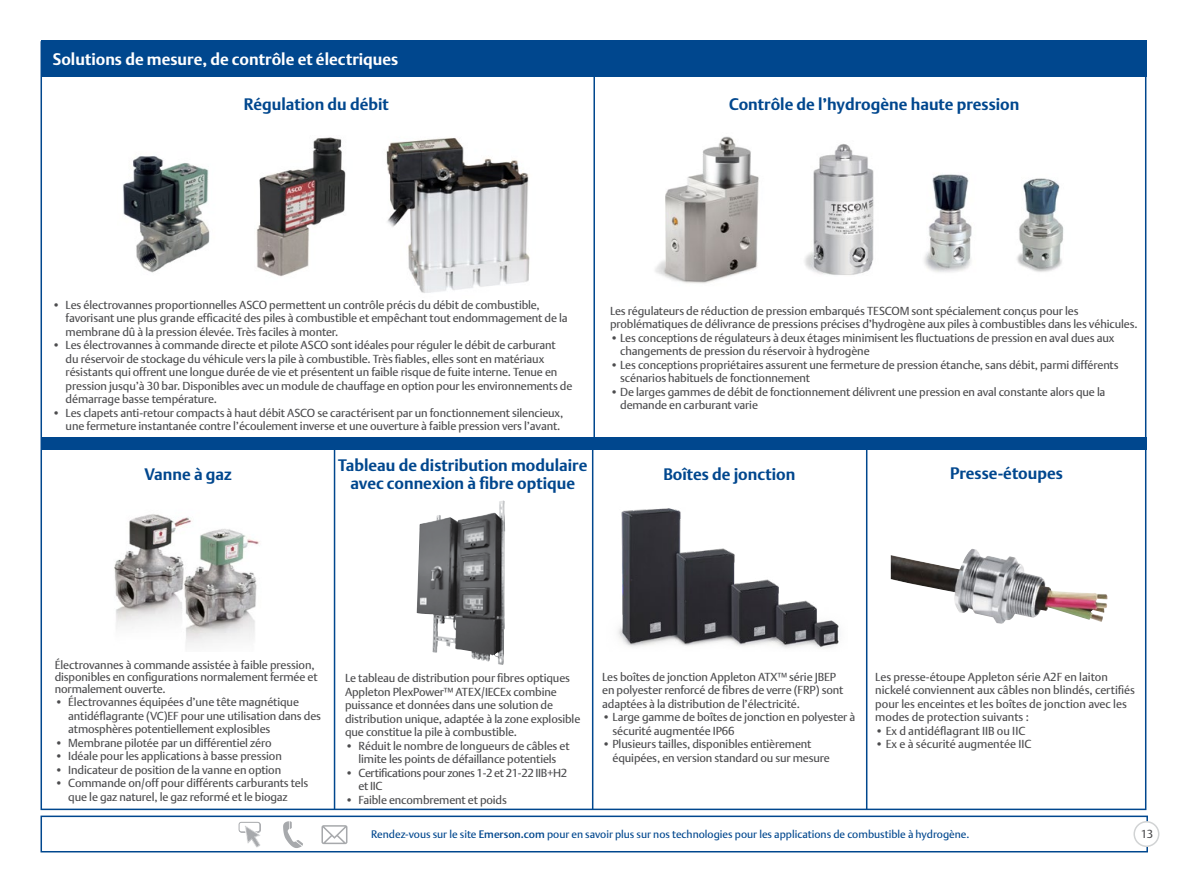
<style>
.page{position:relative;width:1187px;height:893px;background:#fff}
.page>*{position:absolute;margin:0;border:0;box-sizing:border-box;transform-origin:0 0}
.t1{font:700 16.2px/17.5px "DTL Argo T";color:#00478e;text-align:center}
.t2{font:700 16.2px "DTL Argo T";color:#fff}
.t3{font:11.55px/13.5px "DTL Argo T";letter-spacing:-.01em;color:#4c4c4e}
.t4{font:11.55px/13.5px "DTL Argo T";letter-spacing:-.03em;color:#4c4c4e}
.CTA_contact_line_blu{font:10.8px "DTL Argo T";color:#00478e}
.s1{font-weight:500}
</style>
<div class="page">
<img style="left:386px;top:138px;width:144px;height:155px">
<img style="left:655px;top:136px;width:104px;height:148px">
<div style="left:40px;top:816px;width:1107px;height:36px;border:2px solid #00478e"></div>
<img style="left:123px;top:156px;width:87px;height:117px">
<img style="left:256px;top:137px;width:90px;height:140px">
<img style="left:804px;top:144px;width:70px;height:131px">
<img style="left:924px;top:174px;width:48px;height:98px">
<img style="left:1017px;top:178px;width:47px;height:94px">
<div style="left:40px;top:41px;width:1106px;height:36px;background:#00478e"></div>
<div style="left:40px;top:437px;width:1106px;height:13px;background:#00478e"></div>
<hr style="left:593px;top:41px;width:2px;height:402px;background:#00478e">
<hr style="left:334px;top:448px;width:1px;height:362px;background:#00478e">
<hr style="left:592px;top:448px;width:1px;height:362px;background:#00478e">
<hr style="left:865px;top:448px;width:2px;height:362px;background:#00478e">
<img style="left:114px;top:514px;width:146px;height:133px">
<img style="left:416px;top:500px;width:89px;height:165px">
<img style="left:618px;top:508px;width:221px;height:141px">
<img style="left:890px;top:549px;width:218px;height:75px">
<div style="left:1134px;top:822px;width:24px;height:24px;background:#fff;border-radius:50%"></div>
<div style="left:1133px;top:821px;width:26px;height:26px;border:2px solid #d1d3d4;border-radius:50%"></div>
<svg style="left:283px;top:821px;width:20px;height:27px"></svg>
<svg style="left:321px;top:825px;width:26px;height:19px"></svg>
<svg style="left:238px;top:822px;width:23px;height:26px"></svg>
<p class="t2" style="left:53px;top:50px;width:347px">Solutions de mesure, de contrôle et électriques</p>
<p class="t1" style="left:244px;top:95px;width:146px">Régulation du débit</p>
<p class="t1" style="left:729px;top:95px;width:292px">Contrôle de l’hydrogène haute pression</p>
<p class="t3" style="left:66px;top:298px;width:503px;text-indent:-14px">• Les électrovannes proportionnelles ASCO permettent un contrôle précis du débit de combustible, favorisant une plus grande efficacité des piles à combustible et empêchant tout endommagement de la membrane dû à la pression élevée. Très faciles à monter.</p>
<p class="t3" style="left:66px;top:338px;width:508px;text-indent:-14px">• Les électrovannes à commande directe et pilote ASCO sont idéales pour réguler le débit de carburant<br>du réservoir de stockage du véhicule vers la pile à combustible. Très fiables, elles sont en matériaux résistants qui offrent une longue durée de vie et présentent un faible risque de fuite interne. Tenue en pression jusqu’à 30 bar. Disponibles avec un module de chauffage en option pour les environnements de démarrage basse température.</p>
<p class="t3" style="left:52px;top:406px;width:512px;text-align:right">• Les clapets anti-retour compacts à haut débit ASCO se caractérisent par un fonctionnement silencieux, une fermeture instantanée contre l’écoulement inverse et une ouverture à faible pression vers l’avant.</p>
<p class="t1" style="left:144px;top:465px;width:89px">Vanne à gaz</p>
<p class="t1" style="left:338px;top:456px;width:251px">Tableau de distribution modulaire avec connexion à fibre optique</p>
<p class="t3" style="left:610px;top:304px;width:529px">Les régulateurs de réduction de pression embarqués TESCOM sont spécialement conçus pour les problématiques de délivrance de pressions précises d’hydrogène aux piles à combustibles dans les véhicules.</p>
<p class="t3" style="left:620px;top:331px;width:495px;text-indent:-10px">• Les conceptions de régulateurs à deux étages minimisent les fluctuations de pression en aval dues aux changements de pression du réservoir à hydrogène</p>
<p class="t3" style="left:620px;top:358px;width:500px;text-indent:-10px">• Les conceptions propriétaires assurent une fermeture de pression étanche, sans débit, parmi différents scénarios habituels de fonctionnement</p>
<p class="t3" style="left:620px;top:385px;width:486px;text-indent:-10px">• De larges gammes de débit de fonctionnement délivrent une pression en aval constante alors que la demande en carburant varie</p>
<p class="t1" style="left:663px;top:465px;width:133px">Boîtes de jonction</p>
<p class="t1" style="left:950px;top:464px;width:114px">Presse-étoupes</p>
<p class="t3" style="left:55px;top:658px;width:264px;line-height:12px">Électrovannes à commande assistée à faible pression, disponibles en configurations normalement fermée et normalement ouverte.</p>
<p class="t3" style="left:68px;top:695px;width:254px;text-indent:-14px">• Électrovannes équipées d’une tête magnétique antidéflagrante (VC)EF pour une utilisation dans des atmosphères potentiellement explosibles</p>
<p class="t3" style="left:55px;top:736px;width:218px">• Membrane pilotée par un différentiel zéro</p>
<p class="t3" style="left:55px;top:749px;width:228px">• Idéale pour les applications à basse pression</p>
<p class="t3" style="left:55px;top:763px;width:228px">• Indicateur de position de la vanne en option</p>
<p class="t3" style="left:68px;top:776px;width:241px;text-indent:-14px">• Commande on/off pour différents carburants tels que le gaz naturel, le gaz reformé et le biogaz</p>
<p class="t3" style="left:345px;top:671px;width:237px">Le tableau de distribution pour fibres optiques Appleton PlexPower™ ATEX/IECEx combine puissance et données dans une solution de distribution unique, adaptée à la zone explosible que constitue la pile à combustible.</p>
<p class="t3" style="left:345px;top:739px;width:226px;text-align:center">• Réduit le nombre de longueurs de câbles et limite les points de défaillance potentiels</p>
<p class="t4" style="left:358px;top:766px;width:210px;text-indent:-14px">• Certifications pour zones 1-2 et 21-22 IIB+H2 et IIC</p>
<p class="t3" style="left:345px;top:793px;width:163px">• Faible encombrement et poids</p>
<p class="t3" style="left:602px;top:670px;width:243px">Les boîtes de jonction Appleton ATX™ série JBEP en polyester renforcé de fibres de verre (FRP) sont adaptées à la distribution de l’électricité.</p>
<p class="t3" style="left:612px;top:710px;width:244px;text-indent:-10px">• Large gamme de boîtes de jonction en polyester à sécurité augmentée IP66</p>
<p class="t3" style="left:612px;top:737px;width:219px;text-indent:-10px">• Plusieurs tailles, disponibles entièrement équipées, en version standard ou sur mesure</p>
<p class="t3" style="left:875px;top:670px;width:261px">Les presse-étoupe Appleton série A2F en laiton nickelé conviennent aux câbles non blindés, certifiés pour les enceintes et les boîtes de jonction avec les modes de protection suivants :</p>
<p class="t3" style="left:875px;top:724px;width:152px">• Ex d antidéflagrant IIB ou IIC</p>
<p class="t3" style="left:875px;top:737px;width:158px">• Ex e à sécurité augmentée IIC</p>
<p class="CTA_contact_line_blu" style="left:371px;top:828px;width:599px">Rendez-vous sur le site <span class="s1">Emerson.com</span> pour en savoir plus sur nos technologies pour les applications de combustible à hydrogène.</p>
<p class="t3" style="left:1140px;top:827px;width:14px">13</p>
</div>
